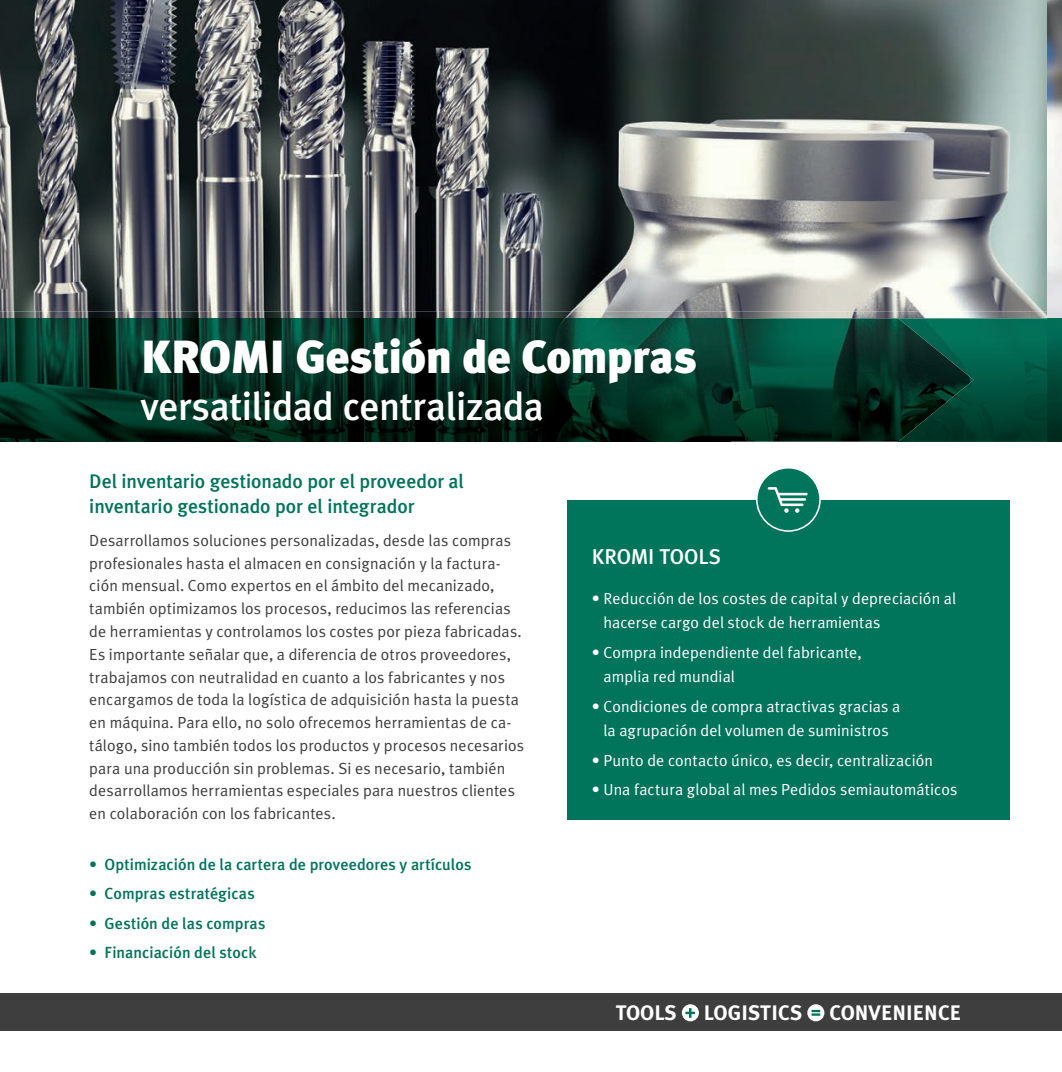
<style>
.page{position:relative;width:1062px;height:1072px;background:#fff}
.page>*{position:absolute;margin:0;border:0;box-sizing:border-box;transform-origin:0 0}
.t1{font:900 46.38px "Meta Plus";letter-spacing:-.01em;color:#fff}
.t2{font:500 39.2px "Meta Plus";letter-spacing:-.015em;color:#fff}
.t3{font:500 21.35px "Meta Plus";letter-spacing:-.005em;color:#fff}
.t4{font:700 21px "Meta Plus";letter-spacing:.005em;color:#fff}
.t5{font:500 19.6px/25.2px "Meta Plus";letter-spacing:-.005em;color:#01745c}
.t6{font:16.1px/22.8px "Meta Plus Normal";letter-spacing:.01em;color:#3e3e3f}
.t7{font:16.1px/24.5px "Meta Plus Normal";letter-spacing:.01em;color:#fff}
.t8{font:500 16.1px "Meta Plus";letter-spacing:.005em;color:#01745c}
</style>
<div class="page">
<img style="left:0;top:0;width:1047px;height:311px">
<img style="left:1047px;top:0;width:15px;height:311px">
<img style="left:61px;top:441px;width:986px;height:1px">
<img style="left:898px;top:441px;width:149px;height:1px">
<img style="left:0;top:311px;width:1062px;height:7px">
<img style="left:0;top:318px;width:898px;height:123px">
<img style="left:898px;top:318px;width:164px;height:123px">
<div style="left:0;top:993px;width:1062px;height:38px;background:#3e3e3f"></div>
<div style="left:682px;top:1004px;width:17px;height:17px;background:#fff;border-radius:50%"></div>
<svg style="left:685px;top:1008px;width:10px;height:9px"></svg>
<svg style="left:807px;top:1004px;width:17px;height:17px"></svg>
<svg style="left:811px;top:1009px;width:9px;height:6px"></svg>
<div style="left:567px;top:500px;width:442px;height:320px;background:#01745c"></div>
<div style="left:757px;top:468px;width:63px;height:63px;background:#01745c;border-radius:50%"></div>
<div style="left:756px;top:467px;width:64px;height:65px;border:2px solid #fff;border-radius:50%"></div>
<svg style="left:767px;top:487px;width:40px;height:26px"></svg>
<h1 class="t1" style="left:141px;top:330px;width:557px">KROMI Gestión de Compras</h1>
<h2 class="t2" style="left:141px;top:384px;width:405px">versatilidad centralizada</h2>
<p class="t5" style="left:89px;top:468px;width:376px">Del inventario gestionado por el proveedor al inventario gestionado por el integrador</p>
<p class="t6" style="left:89px;top:529px;width:436px">Desarrollamos soluciones personalizadas, desde las compras profesionales hasta el almacen en consignación y la factura&shy;ción mensual. Como expertos en el ámbito del mecanizado, también optimizamos los procesos, reducimos las referencias de herramientas y controlamos los costes por pieza fabricadas.<br>Es importante señalar que, a diferencia de otros proveedores, trabajamos con neutralidad en cuanto a los fabricantes y nos encargamos de toda la logística de adquisición hasta la puesta en máquina. Para ello, no solo ofrecemos herramientas de ca&shy;tálogo, sino también todos los productos y procesos necesarios para una producción sin problemas. Si es necesario, también desarrollamos herramientas especiales para nuestros clientes en colaboración con los fabricantes.</p>
<p class="t8" style="left:89px;top:854px;width:384px">• Optimización de la cartera de proveedores y artículos</p>
<p class="t8" style="left:89px;top:884px;width:167px">• Compras estratégicas</p>
<p class="t8" style="left:89px;top:913px;width:178px">• Gestión de las compras</p>
<p class="t8" style="left:89px;top:943px;width:169px">• Financiación del stock</p>
<h3 class="t3" style="left:592px;top:544px;width:131px">KROMI TOOLS</h3>
<p class="t7" style="left:603px;top:585px;width:354px;text-indent:-12px">• Reducción de los costes de capital y depreciación al hacerse cargo del stock de herramientas</p>
<p class="t7" style="left:603px;top:639px;width:260px;text-indent:-12px">• Compra independiente del fabricante, amplia red mundial</p>
<p class="t7" style="left:592px;top:693px;width:310px;text-align:center">• Condiciones de compra atractivas gracias a la agrupación del volumen de suministros</p>
<p class="t7" style="left:592px;top:747px;width:343px">• Punto de contacto único, es decir, centralización</p>
<p class="t7" style="left:592px;top:777px;width:367px">• Una factura global al mes Pedidos semiautomáticos</p>
<h3 class="t4" style="left:616px;top:1000px;width:63px">TOOLS</h3>
<h3 class="t4" style="left:704px;top:1000px;width:100px">LOGISTICS</h3>
<h3 class="t4" style="left:829px;top:1000px;width:133px">CONVENIENCE</h3>
</div>
